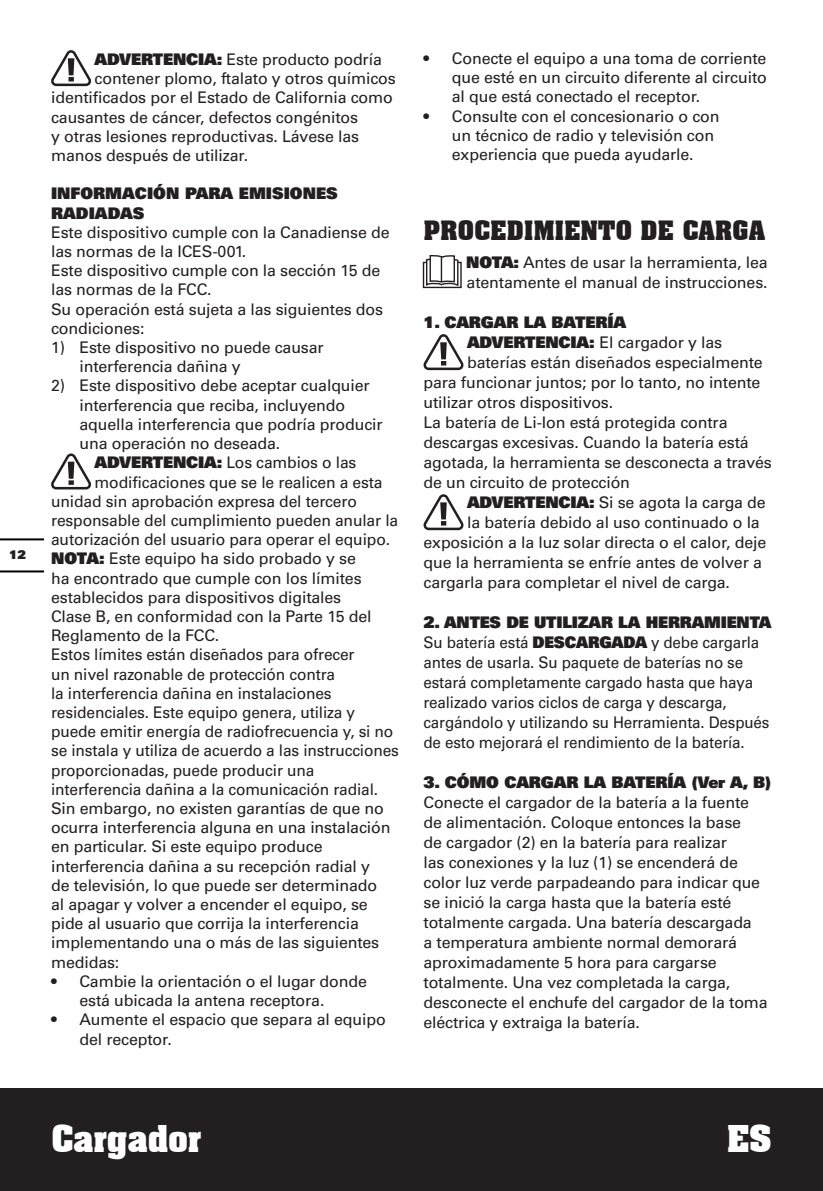
<style>
.page{position:relative;width:823px;height:1191px;background:#fff}
.page>*{position:absolute;margin:0;border:0;box-sizing:border-box;transform-origin:0 0}
.t1{font:700 36px "Aachen BT";letter-spacing:-.025em;color:#fff}
.t2{font:700 26px "Aachen BT";letter-spacing:-.01em;color:#231f20}
.t3{font:16px/19.2px "Univers";letter-spacing:-.01em;color:#231f20}
.t4{font:16px/20px "Univers";letter-spacing:-.01em;color:#231f20;scale:.95 1}
.t5{font:900 16px/19.2px "Univers";letter-spacing:-.01em;color:#231f20}
.t6{font:900 12px "Univers";color:#231f20}
.s1{font-weight:900}
</style>
<div class="page">
<div style="left:0;top:1089px;width:822px;height:102px;background:#231f20"></div>
<hr style="left:0;top:570px;width:43px;height:2px;background:#000">
<hr style="left:0;top:538px;width:43px;height:2px;background:#000">
<svg style="left:51px;top:50px;width:40px;height:36px"></svg>
<svg style="left:51px;top:453px;width:40px;height:36px"></svg>
<div style="left:422px;top:262px;width:39px;height:26px;border:1px solid #231f20"></div>
<svg style="left:424px;top:255px;width:35px;height:32px"></svg>
<hr style="left:440px;top:258px;width:2px;height:24px;background:#231f20">
<svg style="left:423px;top:334px;width:40px;height:36px"></svg>
<svg style="left:423px;top:494px;width:40px;height:36px"></svg>
<p class="t6" style="left:9px;top:546px;width:18px">12</p>
<p class="t3" style="left:95px;top:50px;width:288px"><span class="s1">ADVERTENCIA:</span> Este producto podría</p>
<p class="t3" style="left:95px;top:69px;width:302px">contener plomo, ftalato y otros químicos</p>
<p class="t3" style="left:51px;top:88px;width:343px">identificados por el Estado de California como</p>
<p class="t3" style="left:51px;top:107px;width:308px">causantes de cáncer, defectos congénitos</p>
<p class="t3" style="left:51px;top:127px;width:309px">y otras lesiones reproductivas. Lávese las</p>
<p class="t3" style="left:51px;top:146px;width:198px">manos después de utilizar.</p>
<p class="t5" style="left:51px;top:184px;width:288px">INFORMACIÓN PARA EMISIONES<br>RADIADAS</p>
<p class="t3" style="left:51px;top:223px;width:340px">Este dispositivo cumple con la Canadiense de las normas de la ICES-001.<br>Este dispositivo cumple con la sección 15 de las normas de la FCC.<br>Su operación está sujeta a las siguientes dos condiciones:</p>
<p class="t3" style="left:79px;top:338px;width:246px;text-indent:-28px">1) Este dispositivo no puede causar interferencia dañina y</p>
<p class="t3" style="left:51px;top:376px;width:320px">2) Este dispositivo debe aceptar cualquier</p>
<p class="t3" style="left:79px;top:395px;width:267px">interferencia que reciba, incluyendo</p>
<p class="t3" style="left:79px;top:415px;width:305px">aquella interferencia que podría producir</p>
<p class="t3" style="left:79px;top:434px;width:202px">una operación no deseada.</p>
<p class="t3" style="left:95px;top:453px;width:263px"><span class="s1">ADVERTENCIA:</span> Los cambios o las</p>
<p class="t3" style="left:95px;top:472px;width:289px">modificaciones que se le realicen a esta</p>
<p class="t3" style="left:51px;top:491px;width:307px">unidad sin aprobación expresa del tercero</p>
<p class="t3" style="left:51px;top:511px;width:348px">responsable del cumplimiento pueden anular la</p>
<p class="t3" style="left:51px;top:530px;width:340px">autorización del usuario para operar el equipo.</p>
<p class="t3" style="left:51px;top:549px;width:306px"><span class="s1">NOTA:</span> Este equipo ha sido probado y se</p>
<p class="t3" style="left:51px;top:568px;width:312px">ha encontrado que cumple con los límites</p>
<p class="t3" style="left:51px;top:587px;width:291px">establecidos para dispositivos digitales</p>
<p class="t3" style="left:51px;top:607px;width:322px">Clase B, en conformidad con la Parte 15 del</p>
<p class="t3" style="left:51px;top:626px;width:170px">Reglamento de la FCC.</p>
<p class="t3" style="left:51px;top:645px;width:305px">Estos límites están diseñados para ofrecer</p>
<p class="t3" style="left:51px;top:664px;width:285px">un nivel razonable de protección contra</p>
<p class="t3" style="left:51px;top:683px;width:282px">la interferencia dañina en instalaciones</p>
<p class="t3" style="left:51px;top:703px;width:305px">residenciales. Este equipo genera, utiliza y</p>
<p class="t3" style="left:51px;top:722px;width:344px">puede emitir energía de radiofrecuencia y, si no</p>
<p class="t3" style="left:51px;top:741px;width:349px">se instala y utiliza de acuerdo a las instrucciones</p>
<p class="t3" style="left:51px;top:760px;width:265px">proporcionadas, puede producir una</p>
<p class="t3" style="left:51px;top:779px;width:328px">interferencia dañina a la comunicación radial.</p>
<p class="t3" style="left:51px;top:799px;width:334px">Sin embargo, no existen garantías de que no</p>
<p class="t3" style="left:51px;top:818px;width:341px">ocurra interferencia alguna en una instalación</p>
<p class="t3" style="left:51px;top:837px;width:273px">en particular. Si este equipo produce</p>
<p class="t3" style="left:51px;top:856px;width:320px">interferencia dañina a su recepción radial y</p>
<p class="t3" style="left:51px;top:875px;width:327px">de televisión, lo que puede ser determinado</p>
<p class="t3" style="left:51px;top:895px;width:318px">al apagar y volver a encender el equipo, se</p>
<p class="t3" style="left:51px;top:914px;width:309px">pide al usuario que corrija la interferencia</p>
<p class="t3" style="left:51px;top:933px;width:329px">implementando una o más de las siguientes</p>
<p class="t3" style="left:51px;top:952px;width:70px">medidas:</p>
<p class="t3" style="left:79px;top:971px;width:289px;text-indent:-28px">• Cambie la orientación o el lugar donde está ubicada la antena receptora.</p>
<p class="t3" style="left:79px;top:1010px;width:307px;text-indent:-28px">• Aumente el espacio que separa al equipo del receptor.</p>
<p class="t3" style="left:451px;top:49px;width:316px;text-align:justify;text-indent:-28px">• Conecte el equipo a una toma de corriente que esté en un circuito diferente al circuito al que está conectado el receptor.</p>
<p class="t3" style="left:451px;top:106px;width:269px;text-indent:-28px">• Consulte con el concesionario o con un técnico de radio y televisión con experiencia que pueda ayudarle.</p>
<h2 class="t2" style="left:423px;top:214px;width:343px">PROCEDIMIENTO DE CARGA</h2>
<p class="t3" style="left:466px;top:252px;width:303px;line-height:20px"><span class="s1">NOTA:</span> Antes de usar la herramienta, lea atentamente el manual de instrucciones.</p>
<p class="t5" style="left:423px;top:312px;width:204px">1. CARGAR LA BATERÍA</p>
<p class="t3" style="left:467px;top:333px;width:256px"><span class="s1">ADVERTENCIA:</span> El cargador y las</p>
<p class="t3" style="left:467px;top:353px;width:297px">baterías están diseñados especialmente</p>
<p class="t3" style="left:423px;top:373px;width:338px">para funcionar juntos; por lo tanto, no intente</p>
<p class="t3" style="left:423px;top:393px;width:191px">utilizar otros dispositivos.</p>
<p class="t3" style="left:423px;top:413px;width:305px">La batería de Li-Ion está protegida contra</p>
<p class="t3" style="left:423px;top:433px;width:326px">descargas excesivas. Cuando la batería está</p>
<p class="t3" style="left:423px;top:453px;width:349px">agotada, la herramienta se desconecta a través</p>
<p class="t3" style="left:423px;top:473px;width:208px">de un circuito de protección</p>
<p class="t3" style="left:467px;top:493px;width:300px"><span class="s1">ADVERTENCIA:</span> Si se agota la carga de</p>
<p class="t3" style="left:467px;top:513px;width:294px">la batería debido al uso continuado o la</p>
<p class="t3" style="left:423px;top:533px;width:344px">exposición a la luz solar directa o el calor, deje</p>
<p class="t3" style="left:423px;top:553px;width:340px">que la herramienta se enfríe antes de volver a</p>
<p class="t3" style="left:423px;top:573px;width:308px">cargarla para completar el nivel de carga.</p>
<p class="t4" style="left:423px;top:612px;width:367px"><span class="s1">2. ANTES DE UTILIZAR LA HERRAMIENTA </span>Su batería está <span class="s1">DESCARGADA</span> y debe cargarla antes de usarla. Su paquete de baterías no se estará completamente cargado hasta que haya realizado varios ciclos de carga y descarga, cargándolo y utilizando su Herramienta. Después de esto mejorará el rendimiento de la batería.</p>
<p class="t5" style="left:423px;top:772px;width:349px">3. CÓMO CARGAR LA BATERÍA (Ver A, B)</p>
<p class="t3" style="left:423px;top:792px;width:345px;line-height:20px">Conecte el cargador de la batería a la fuente de alimentación. Coloque entonces la base<br>de cargador (2) en la batería para realizar<br>las conexiones y la luz (1) se encenderá de color luz verde parpadeando para indicar que se inició la carga hasta que la batería esté totalmente cargada. Una batería descargada<br>a temperatura ambiente normal demorará aproximadamente 5 hora para cargarse totalmente. Una vez completada la carga, desconecte el enchufe del cargador de la toma eléctrica y extraiga la batería.</p>
<h1 class="t1" style="left:51px;top:1116px;width:152px">Cargador</h1>
<h1 class="t1" style="left:726px;top:1116px;width:47px">ES</h1>
</div>
